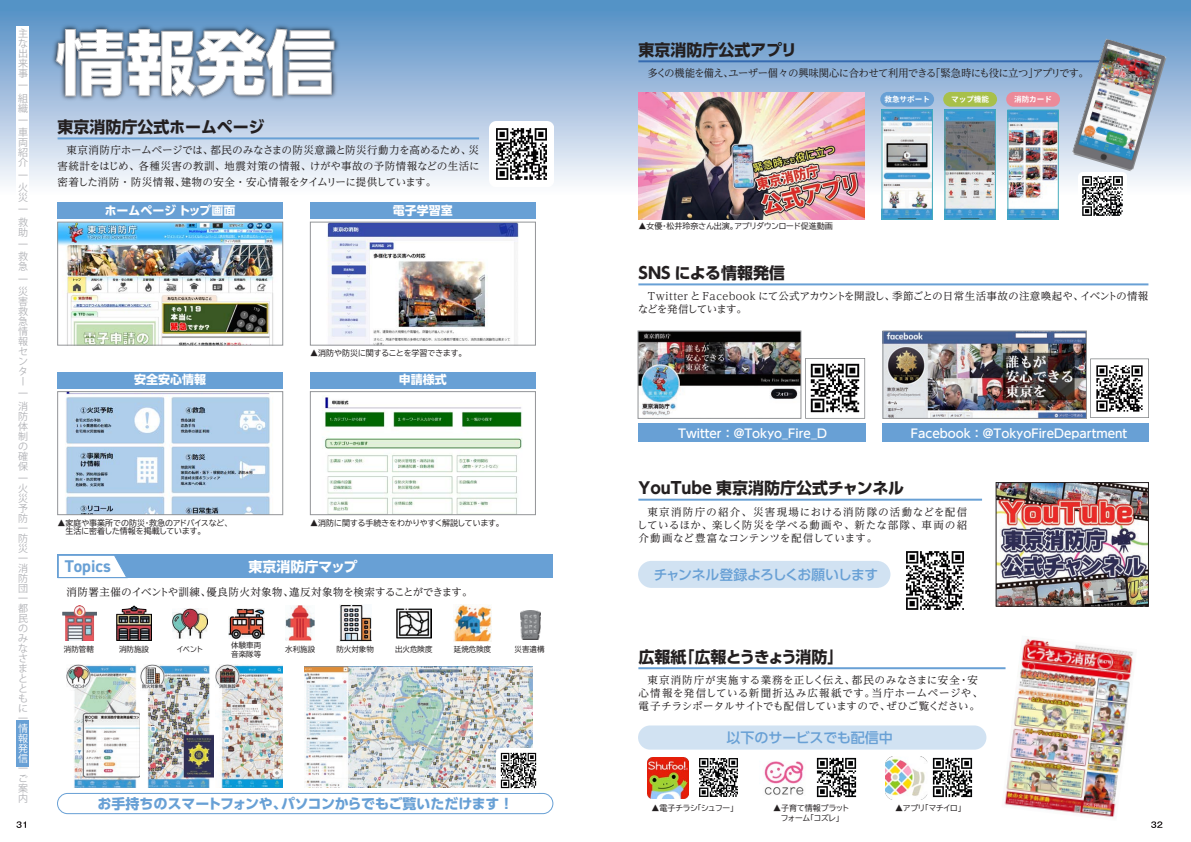
<style>
.page{position:relative;width:1191px;height:842px;background:#fff}
.page>*{position:absolute;margin:0;border:0;box-sizing:border-box;transform-origin:0 0}
.t1{font:70px "BIZ UDP Shin Go Bold";color:#fff}
.t2{font:700 17px "DIN2014";color:#68a0d5}
.t3{font:16px "BIZ UDP Shin Go Bold";color:#231f20}
.t4{font:14px "BIZ UDP Shin Go Bold";color:#68a0d5}
.t5{font:14px "BIZ UDP Shin Go Medium";color:#68a0d5}
.t6{font:14px "BIZ UDP Shin Go Bold";color:#fff}
.t7{font:12px "BIZ UDP Shin Go Medium";color:#fff}
.t8{font:12px "BIZ UDP Shin Go Bold";color:#fff}
.t9{font:10.5px/13px "BIZ UDP Reimin";letter-spacing:.045em;color:#231f20;text-align:justify}
.t10{font:10.5px "BIZ UDP Reimin";color:#231f20}
.t11{font:10px/10px "Koz Go Pro";color:#b2b3b7;text-align:justify}
.t12{font:10px/10px "Koz Go Pro";color:#fff;text-align:justify}
.t13{font:8px "BIZ UDP Gothic";color:#231f20}
.t14{font:700 7.6px "Source Han Sans JP";color:#fff}
.t15{font:7.5px/8.5px "BIZ UDP Gothic";color:#231f20}
</style>
<div class="page">
<div style="left:0;top:0;width:1191px;height:207px;background:linear-gradient(to bottom,#4f8ac3,#fff)"></div>
<img style="left:638px;top:92px;width:226px;height:127px">
<img style="left:884px;top:333px;width:200px;height:84px">
<div style="left:882px;top:331px;width:204px;height:88px;border:1px solid #939598"></div>
<img style="left:640px;top:333px;width:159px;height:83px">
<div style="left:638px;top:331px;width:163px;height:88px;border:1px solid #939598"></div>
<img style="left:997px;top:484px;width:149px;height:121px">
<div style="left:995px;top:482px;width:153px;height:125px;border:1px solid #231f20"></div>
<div style="left:880px;top:92px;width:54px;height:15px;background:#68a0d5;border-radius:7px"></div>
<img style="left:883px;top:112px;width:47px;height:105px">
<div style="left:881px;top:110px;width:51px;height:109px;border:1px solid #46acbc"></div>
<div style="left:943px;top:92px;width:54px;height:15px;background:#a8c04a;border-radius:7px"></div>
<img style="left:946px;top:112px;width:47px;height:105px">
<div style="left:944px;top:110px;width:51px;height:109px;border:1px solid #46acbc"></div>
<div style="left:1006px;top:92px;width:54px;height:15px;background:#ec8a99;border-radius:7px"></div>
<img style="left:1009px;top:112px;width:47px;height:105px">
<div style="left:1007px;top:110px;width:51px;height:109px;border:1px solid #46acbc"></div>
<img style="left:49px;top:21px;width:294px;height:84px">
<svg style="left:56px;top:28px;width:278px;height:69px;background:#4b5766"></svg>
<img style="left:489px;top:122px;width:64px;height:65px">
<img style="left:59px;top:224px;width:222px;height:119px">
<div style="left:57px;top:222px;width:226px;height:123px;border:1px solid #939598"></div>
<img style="left:327px;top:224px;width:192px;height:119px">
<div style="left:310px;top:222px;width:226px;height:123px;border:1px solid #939598"></div>
<div style="left:58px;top:555px;width:495px;height:23px;background:#68a0d5"></div>
<svg style="left:58px;top:555px;width:68px;height:22px"></svg>
<img style="left:66px;top:664px;width:216px;height:123px">
<div style="left:57px;top:793px;width:496px;height:21px;border:1px solid #68a0d5;border-radius:10px"></div>
<img style="left:304px;top:666px;width:229px;height:121px">
<img style="left:497px;top:748px;width:40px;height:41px">
<hr style="left:58px;top:137px;width:421px;height:2px;background:#68a0d5">
<hr style="left:638px;top:60px;width:510px;height:2px;background:#68a0d5">
<hr style="left:638px;top:283px;width:510px;height:2px;background:#68a0d5">
<hr style="left:638px;top:499px;width:344px;height:2px;background:#68a0d5">
<img style="left:1071px;top:39px;width:95px;height:133px">
<svg style="left:805px;top:358px;width:60px;height:61px"></svg>
<svg style="left:1090px;top:358px;width:59px;height:60px"></svg>
<div style="left:638px;top:423px;width:227px;height:19px;background:#68a0d5"></div>
<div style="left:638px;top:561px;width:252px;height:27px;background:#d1e2f2;border-radius:14px"></div>
<hr style="left:638px;top:667px;width:367px;height:2px;background:#68a0d5">
<div style="left:638px;top:725px;width:348px;height:25px;background:#d1e2f2;border-radius:12px"></div>
<div style="left:882px;top:423px;width:267px;height:19px;background:#68a0d5"></div>
<img style="left:906px;top:551px;width:58px;height:59px">
<img style="left:1001px;top:638px;width:132px;height:180px">
<img style="left:62px;top:606px;width:34px;height:34px">
<img style="left:117px;top:606px;width:35px;height:34px">
<img style="left:172px;top:608px;width:36px;height:30px">
<img style="left:228px;top:608px;width:36px;height:30px">
<img style="left:286px;top:605px;width:29px;height:36px">
<img style="left:339px;top:605px;width:32px;height:36px">
<img style="left:396px;top:608px;width:35px;height:30px">
<img style="left:454px;top:605px;width:38px;height:36px">
<div style="left:58px;top:202px;width:225px;height:17px;background:#68a0d5"></div>
<div style="left:310px;top:202px;width:225px;height:17px;background:#68a0d5"></div>
<img style="left:66px;top:393px;width:204px;height:120px">
<div style="left:57px;top:391px;width:226px;height:124px;border:1px solid #939598"></div>
<img style="left:322px;top:395px;width:200px;height:118px">
<div style="left:310px;top:391px;width:226px;height:124px;border:1px solid #939598"></div>
<div style="left:58px;top:372px;width:225px;height:16px;background:#68a0d5"></div>
<div style="left:310px;top:372px;width:225px;height:16px;background:#68a0d5"></div>
<img style="left:1078px;top:172px;width:48px;height:44px">
<img style="left:647px;top:757px;width:41px;height:41px">
<img style="left:520px;top:611px;width:21px;height:28px">
<img style="left:885px;top:757px;width:42px;height:42px">
<img style="left:764px;top:761px;width:40px;height:34px">
<img style="left:816px;top:757px;width:41px;height:41px">
<img style="left:932px;top:757px;width:41px;height:41px">
<img style="left:699px;top:758px;width:39px;height:39px">
<div style="left:17px;top:26px;width:12px;height:782px;background:#fff"></div>
<div style="left:17px;top:720px;width:12px;height:46px;background:#68a0d5"></div>
<svg style="left:16px;top:821px;width:10px;height:7px"></svg>
<svg style="left:1151px;top:821px;width:11px;height:7px"></svg>
<p class="t11" style="left:18px;top:29px;width:11px">主な出来事</p>
<p class="t11" style="left:18px;top:80px;width:11px;line-height:12.3px">一組</p>
<p class="t11" style="left:18px;top:102px;width:11px;line-height:12.3px">織一車</p>
<p class="t11" style="left:18px;top:138px;width:11px">両紹介</p>
<p class="t11" style="left:18px;top:169px;width:11px;line-height:12.3px">一火</p>
<p class="t11" style="left:18px;top:192px;width:11px;line-height:12.3px">災一救</p>
<p class="t11" style="left:18px;top:226px;width:11px;line-height:12.3px">助一救</p>
<p class="t11" style="left:18px;top:261px;width:11px;line-height:12.3px">急一災</p>
<p class="t11" style="left:18px;top:297px;width:11px;text-align:left">害救急情報センター</p>
<p class="t11" style="left:18px;top:388px;width:11px;line-height:12.3px">一消</p>
<p class="t11" style="left:18px;top:411px;width:11px">防体制の確保</p>
<p class="t11" style="left:18px;top:474px;width:11px">一火災予防一防災一消防団一都民のみなさまとともに一</p>
<p class="t12" style="left:18px;top:724px;width:11px">情報発信</p>
<p class="t11" style="left:18px;top:764px;width:11px">一ご案内</p>
<h1 class="t1" style="left:56px;top:28px;width:281px">情報発信</h1>
<h3 class="t3" style="left:57px;top:119px;width:209px">東京消防庁公式ホームページ</h3>
<p class="t9" style="left:58px;top:142px;width:423px;line-height:16px;text-indent:9px">東京消防庁ホームページでは、都民のみなさまの防災意識と防災行動力を高めるため、災害統計をはじめ、各種災害の教訓、地震対策の情報、けがや事故の予防情報などの生活に密着した消防・防災情報、建物の安全・安心情報をタイムリーに提供しています。</p>
<p class="t8" style="left:105px;top:204px;width:132px">ホームページ トップ画面</p>
<p class="t8" style="left:393px;top:204px;width:61px">電子学習室</p>
<p class="t13" style="left:310px;top:349px;width:154px">▲消防や防災に関することを学習できます。</p>
<p class="t8" style="left:134px;top:374px;width:73px">安全安心情報</p>
<p class="t8" style="left:399px;top:374px;width:49px">申請様式</p>
<p class="t13" style="left:57px;top:518px;width:173px">▲家庭や事業所での防災・救急のアドバイスなど、</p>
<p class="t13" style="left:310px;top:518px;width:192px">▲消防に関する手続きをわかりやすく解説しています。</p>
<p class="t13" style="left:65px;top:526px;width:138px">生活に密着した情報を掲載しています。</p>
<h2 class="t2" style="left:65px;top:554px;width:48px">Topics</h2>
<h3 class="t6" style="left:248px;top:560px;width:111px">東京消防庁マップ</h3>
<p class="t9" style="left:67px;top:585px;width:403px">消防署主催のイベントや訓練、優良防火対象物、違反対象物を検索することができます。</p>
<p class="t15" style="left:64px;top:645px;width:31px">消防管轄</p>
<p class="t15" style="left:119px;top:645px;width:31px">消防施設</p>
<p class="t15" style="left:177px;top:645px;width:27px">イベント</p>
<p class="t15" style="left:231px;top:641px;width:31px">体験車両音楽隊等</p>
<p class="t15" style="left:285px;top:645px;width:31px">水利施設</p>
<p class="t15" style="left:336px;top:645px;width:39px">防火対象物</p>
<p class="t15" style="left:395px;top:645px;width:39px">出火危険度</p>
<p class="t15" style="left:454px;top:645px;width:39px">延焼危険度</p>
<p class="t15" style="left:514px;top:645px;width:31px">災害遺構</p>
<h3 class="t4" style="left:98px;top:797px;width:417px">お手持ちのスマートフォンや、パソコンからでもご覧いただけます！</h3>
<h3 class="t3" style="left:638px;top:42px;width:159px">東京消防庁公式アプリ</h3>
<p class="t10" style="left:647px;top:68px;width:438px">多くの機能を備え、ユーザー個々の興味関心に合わせて利用できる「緊急時にも役に立つ」アプリです。</p>
<p class="t13" style="left:638px;top:222px;width:196px">▲女優・松井玲奈さん出演。アプリダウンロード促進動画</p>
<h3 class="t3" style="left:638px;top:265px;width:148px">SNS による情報発信</h3>
<p class="t14" style="left:884px;top:95px;width:47px">救急サポート</p>
<p class="t14" style="left:951px;top:95px;width:39px">マップ機能</p>
<p class="t14" style="left:1014px;top:95px;width:39px">消防カード</p>
<p class="t9" style="left:638px;top:290px;width:511px;text-indent:9px">Twitter と Facebook にて公式アカウントを開設し、季節ごとの日常生活事故の注意喚起や、イベントの情報などを発信しています。</p>
<p class="t7" style="left:678px;top:427px;width:150px">Twitter ： @Tokyo_Fire_D</p>
<p class="t7" style="left:911px;top:427px;width:218px">Facebook ： @TokyoFireDepartment</p>
<h3 class="t3" style="left:638px;top:480px;width:267px">YouTube 東京消防庁公式チャンネル</h3>
<p class="t9" style="left:638px;top:505px;width:330px;text-indent:9px">東京消防庁の紹介、災害現場における消防隊の活動などを配信しているほか、楽しく防災を学べる動画や、新たな部隊、車両の紹介動画など豊富なコンテンツを配信しています。</p>
<h3 class="t5" style="left:653px;top:568px;width:226px">チャンネル登録よろしくお願いします</h3>
<h3 class="t3" style="left:638px;top:648px;width:198px">広報紙「広報とうきょう消防」</h3>
<p class="t9" style="left:638px;top:674px;width:341px;text-indent:9px">東京消防庁が実施する業務を正しく伝え、都民のみなさまに安全･安心情報を発信している新聞折込み広報紙です。当庁ホームページや、電子チラシポータルサイトでも配信していますので、ぜひご覧ください。</p>
<h3 class="t5" style="left:726px;top:731px;width:168px">以下のサービスでも配信中</h3>
<p class="t13" style="left:651px;top:804px;width:84px">▲電子チラシ「シュフー」</p>
<p class="t13" style="left:773px;top:804px;width:77px">▲子育て情報プラット</p>
<p class="t13" style="left:895px;top:804px;width:68px">▲アプリ「マチイロ」</p>
<p class="t13" style="left:773px;top:814px;width:68px">　 フォーム「コズレ」</p>
</div>
